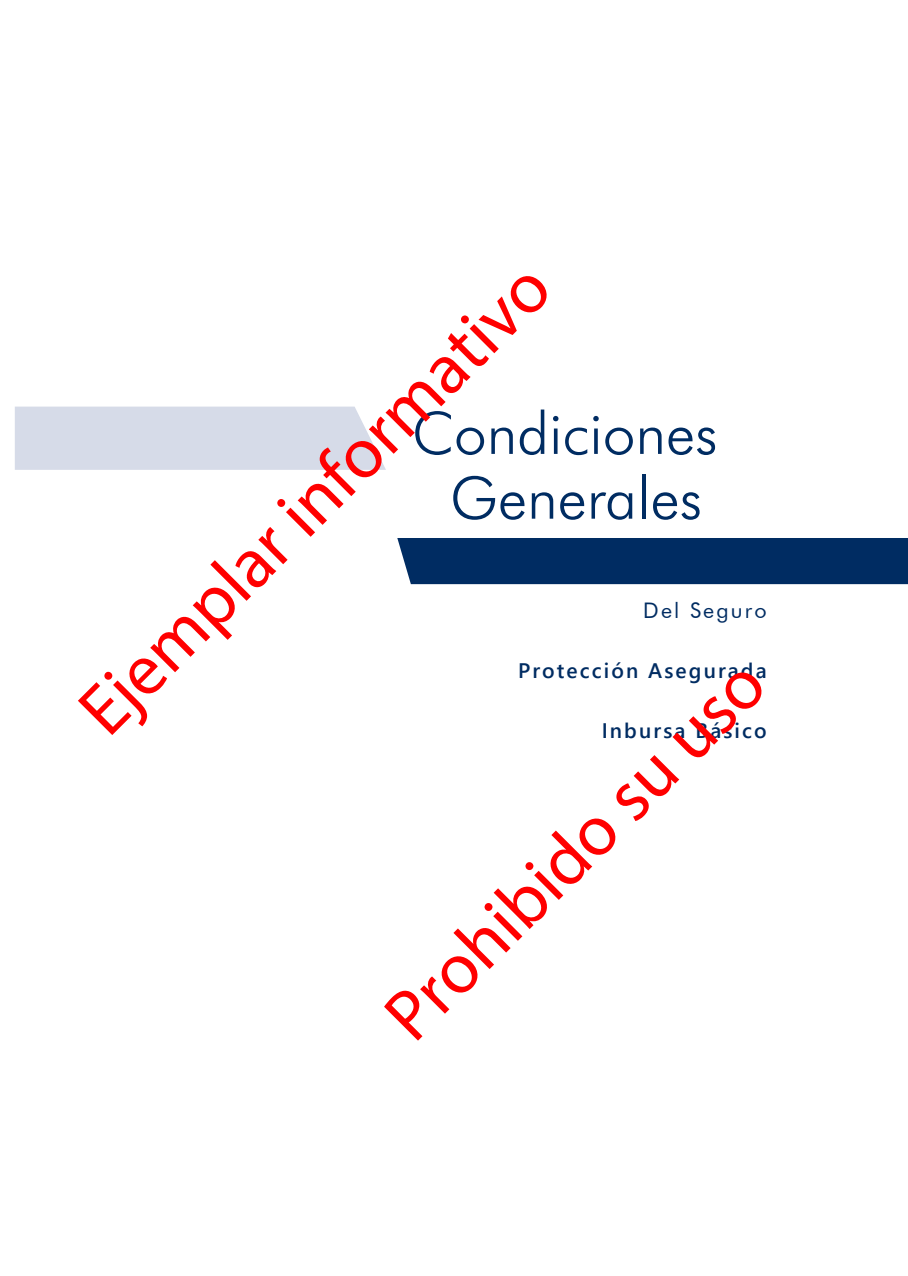
<style>
.page{position:relative;width:908px;height:1276px;background:#fff}
.page>*{position:absolute;margin:0;border:0;box-sizing:border-box;transform-origin:0 0}
.t1{font:72px "Myriad Pro";color:#f00}
.t2{font:300 58.6px "Futura BT";color:#002c62}
.t3{font:21.4px "Futura BT";letter-spacing:.1em;color:#002c62}
.t4{font:21px "Webly Sleek UI Semibold";letter-spacing:.1em;color:#002c62}
</style>
<div class="page">
<div style="left:397px;top:538px;width:510px;height:46px;background:#002c62"></div>
<div style="left:15px;top:406px;width:371px;height:64px;background:#d6dbe8"></div>
<p class="t1" style="left:60px;top:690px;width:633px;rotate:-45deg">Ejemplar informativo</p>
<p class="t2" style="left:412px;top:397px;width:307px">Condiciones</p>
<p class="t2" style="left:450px;top:462px;width:253px">Generales</p>
<p class="t3" style="left:643px;top:597px;width:125px">Del Seguro</p>
<p class="t4" style="left:518px;top:655px;width:250px">Protección Asegurada</p>
<p class="t1" style="left:365px;top:996px;width:504px;rotate:-45deg">Prohibido su uso</p>
<p class="t4" style="left:601px;top:715px;width:166px">Inbursa Básico</p>
</div>
